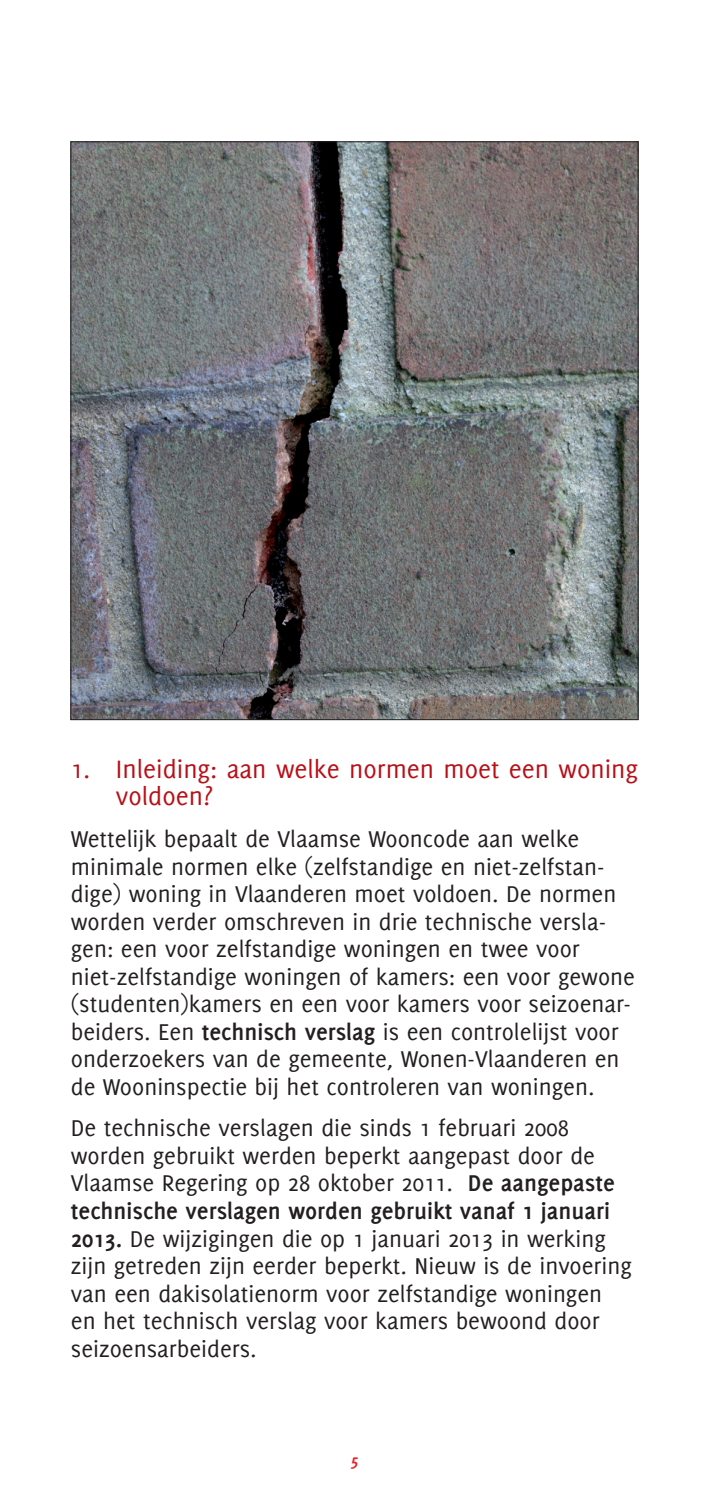
<style>
.page{position:relative;width:709px;height:1489px;background:#fff}
.page>*{position:absolute;margin:0;border:0;box-sizing:border-box;transform-origin:0 0}
.t1{font:27.5px/27.5px "Delicious";color:#b90f17}
.t2{font:25px/27.5px "Delicious";color:#231f20}
.t3{font:italic 700 17.5px "Delicious";color:#ee1d23}
.s1{font-weight:700}
</style>
<div class="page">
<img style="left:73px;top:143px;width:563px;height:575px">
<p class="t1" style="left:116px;top:754px;width:523px;text-indent:-45px">1. Inleiding: aan welke normen moet een woning voldoen?</p>
<p class="t2" style="left:71px;top:824px;width:565px">Wettelijk bepaalt de Vlaamse Wooncode aan welke minimale normen elke (zelfstandige en niet-zelfstan&shy;dige) woning in Vlaanderen moet voldoen. De normen worden verder omschreven in drie technische versla&shy;gen: een voor zelfstandige woningen en twee voor niet-zelfstandige woningen of kamers: een voor gewone (studenten)kamers en een voor kamers voor seizoenar&shy;beiders. Een <span class="s1">technisch verslag</span> is een controlelijst voor onderzoekers van de gemeente, Wonen-Vlaanderen en de Wooninspectie bij het controleren van woningen.</p>
<p class="t2" style="left:71px;top:1114px;width:562px">De technische verslagen die sinds 1 februari 2008 worden gebruikt werden beperkt aangepast door de Vlaamse Regering op 28 oktober 2011. <span class="s1">De aangepaste technische verslagen worden gebruikt vanaf 1 januari 2013.</span> De wijzigingen die op 1 januari 2013 in werking zijn getreden zijn eerder beperkt. Nieuw is de invoering van een dakisolatienorm voor zelfstandige woningen en het technisch verslag voor kamers bewoond door seizoensarbeiders.</p>
<p class="t3" style="left:350px;top:1449px;width:9px">5</p>
</div>
